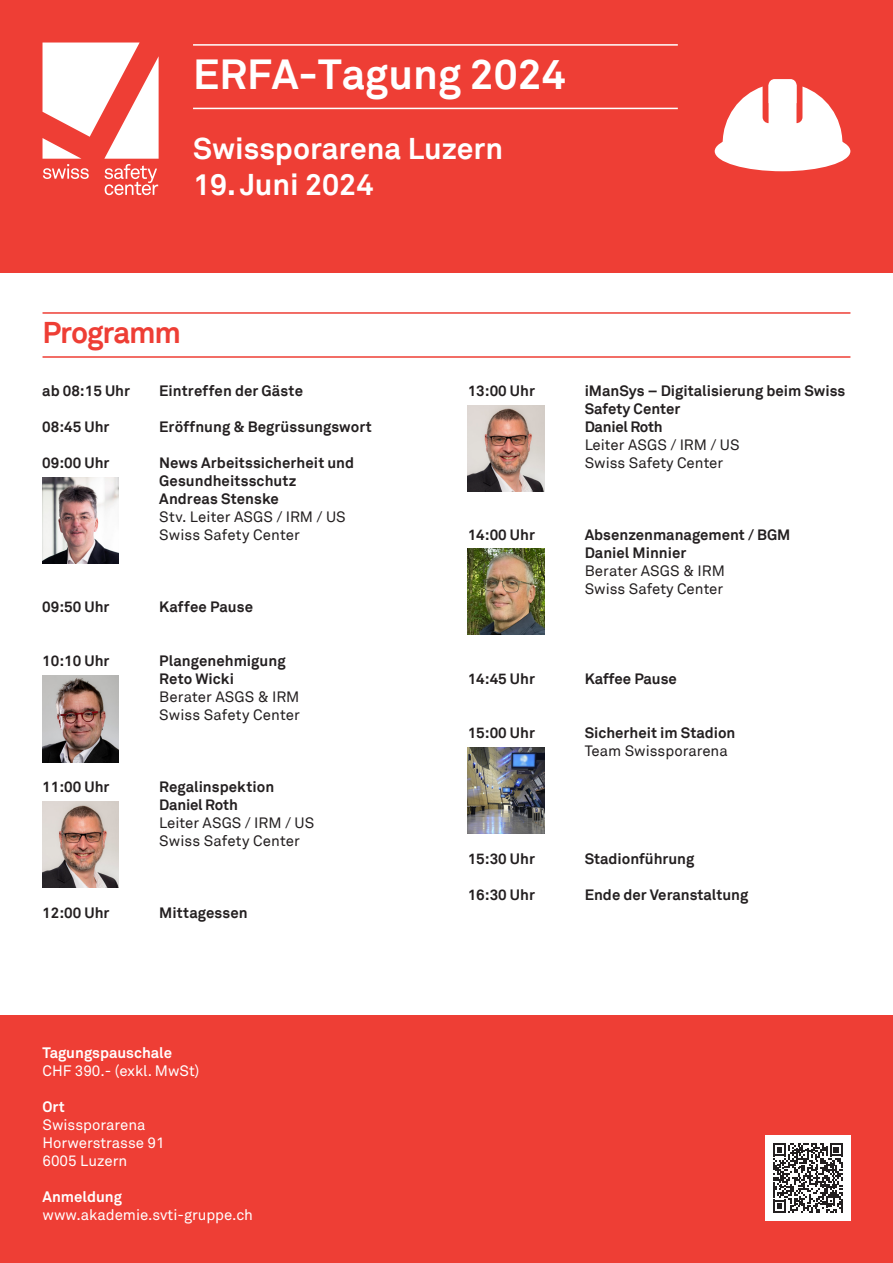
<style>
.page{position:relative;width:893px;height:1263px;background:#fff}
.page>*{position:absolute;margin:0;border:0;box-sizing:border-box;transform-origin:0 0}
.t1{font:700 42px "Akkurat TT";color:#fff}
.t2{font:700 30px "Akkurat TT";color:#fff}
.t3{font:700 30px "Akkurat TT";letter-spacing:-.035em;color:#ee3e35}
.t4{font:700 15px/18px "Akkurat TT";color:#231f20}
.t5{font:15px/18px "Akkurat TT";color:#231f20}
.t6{font:15px/18px "Akkurat Std";color:#fff}
.t7{font:700 15px "Akkurat Std";color:#fff}
</style>
<div class="page">
<div style="left:0;top:0;width:893px;height:272px;background:#ee3e35"></div>
<div style="left:0;top:1015px;width:893px;height:248px;background:#ee3e35"></div>
<hr style="left:193px;top:44px;width:485px;height:2px;background:#fff">
<hr style="left:193px;top:108px;width:485px;height:1px;background:#fff">
<svg style="left:43px;top:43px;width:116px;height:152px"></svg>
<hr style="left:43px;top:312px;width:807px;height:2px;background:#ee3e35">
<hr style="left:43px;top:356px;width:807px;height:2px;background:#ee3e35">
<img style="left:42px;top:801px;width:77px;height:87px">
<img style="left:42px;top:477px;width:77px;height:87px">
<div style="left:765px;top:1135px;width:85px;height:85px;background:#fff"></div>
<svg style="left:773px;top:1143px;width:70px;height:70px"></svg>
<img style="left:468px;top:549px;width:76px;height:86px">
<img style="left:468px;top:747px;width:76px;height:87px">
<img style="left:42px;top:676px;width:77px;height:86px">
<div style="left:715px;top:131px;width:135px;height:40px;background:#fff;border-radius:50%"></div>
<svg style="left:723px;top:79px;width:119px;height:62px"></svg>
<img style="left:468px;top:405px;width:76px;height:86px">
<h1 class="t1" style="left:193px;top:48px;width:374px">ERFA-Tagung 2024</h1>
<h2 class="t2" style="left:193px;top:130px;width:312px">Swissporarena Luzern</h2>
<h2 class="t2" style="left:193px;top:166px;width:182px">19. Juni 2024</h2>
<h2 class="t3" style="left:43px;top:314px;width:140px">Programm</h2>
<p class="t4" style="left:42px;top:382px;width:89px">ab 08:15 Uhr</p>
<p class="t4" style="left:42px;top:418px;width:69px">08:45 Uhr</p>
<p class="t4" style="left:42px;top:454px;width:69px">09:00 Uhr</p>
<p class="t4" style="left:159px;top:382px;width:145px">Eintreffen der Gäste</p>
<p class="t4" style="left:159px;top:418px;width:214px">Eröffnung &amp; Begrüssungswort</p>
<p class="t4" style="left:159px;top:454px;width:197px">News Arbeitssicherheit und<br>Gesundheitsschutz<br>Andreas Stenske</p>
<p class="t5" style="left:159px;top:508px;width:188px">Stv. Leiter ASGS / IRM / US<br>Swiss Safety Center</p>
<p class="t4" style="left:42px;top:598px;width:69px">09:50 Uhr</p>
<p class="t4" style="left:159px;top:598px;width:95px">Kaffee Pause</p>
<p class="t4" style="left:42px;top:652px;width:69px">10:10 Uhr</p>
<p class="t4" style="left:159px;top:652px;width:128px">Plangenehmigung<br>Reto Wicki</p>
<p class="t5" style="left:159px;top:688px;width:142px">Berater ASGS &amp; IRM<br>Swiss Safety Center</p>
<p class="t4" style="left:42px;top:778px;width:69px">11:00 Uhr</p>
<p class="t4" style="left:159px;top:778px;width:117px">Regalinspektion<br>Daniel Roth</p>
<p class="t5" style="left:159px;top:814px;width:156px">Leiter ASGS / IRM / US<br>Swiss Safety Center</p>
<p class="t4" style="left:42px;top:904px;width:69px">12:00 Uhr</p>
<p class="t4" style="left:159px;top:904px;width:90px">Mittagessen</p>
<p class="t7" style="left:43px;top:1043px;width:131px">Tagungspauschale</p>
<p class="t6" style="left:43px;top:1062px;width:158px">CHF 390.- (exkl. MwSt)</p>
<p class="t7" style="left:43px;top:1097px;width:24px">Ort</p>
<p class="t6" style="left:43px;top:1116px;width:124px">Swissporarena<br>Horwerstrasse 91<br>6005 Luzern</p>
<p class="t7" style="left:43px;top:1187px;width:81px">Anmeldung</p>
<p class="t6" style="left:43px;top:1206px;width:212px">www.akademie.svti-gruppe.ch</p>
<p class="t4" style="left:468px;top:382px;width:69px">13:00 Uhr</p>
<p class="t4" style="left:585px;top:382px;width:262px">iManSys – Digitalisierung beim Swiss<br>Safety Center<br>Daniel Roth</p>
<p class="t5" style="left:585px;top:436px;width:156px">Leiter ASGS / IRM / US<br>Swiss Safety Center</p>
<p class="t4" style="left:468px;top:526px;width:69px">14:00 Uhr</p>
<p class="t4" style="left:585px;top:526px;width:207px">Absenzenmanagement / BGM<br>Daniel Minnier</p>
<p class="t5" style="left:585px;top:562px;width:142px">Berater ASGS &amp; IRM<br>Swiss Safety Center</p>
<p class="t4" style="left:468px;top:670px;width:69px">14:45 Uhr</p>
<p class="t4" style="left:585px;top:670px;width:94px">Kaffee Pause</p>
<p class="t4" style="left:468px;top:724px;width:69px">15:00 Uhr</p>
<p class="t4" style="left:585px;top:724px;width:152px">Sicherheit im Stadion</p>
<p class="t5" style="left:585px;top:742px;width:145px">Team Swissporarena</p>
<p class="t4" style="left:468px;top:850px;width:69px">15:30 Uhr</p>
<p class="t4" style="left:468px;top:886px;width:69px">16:30 Uhr</p>
<p class="t4" style="left:585px;top:850px;width:111px">Stadionführung</p>
<p class="t4" style="left:585px;top:886px;width:165px">Ende der Veranstaltung</p>
</div>
